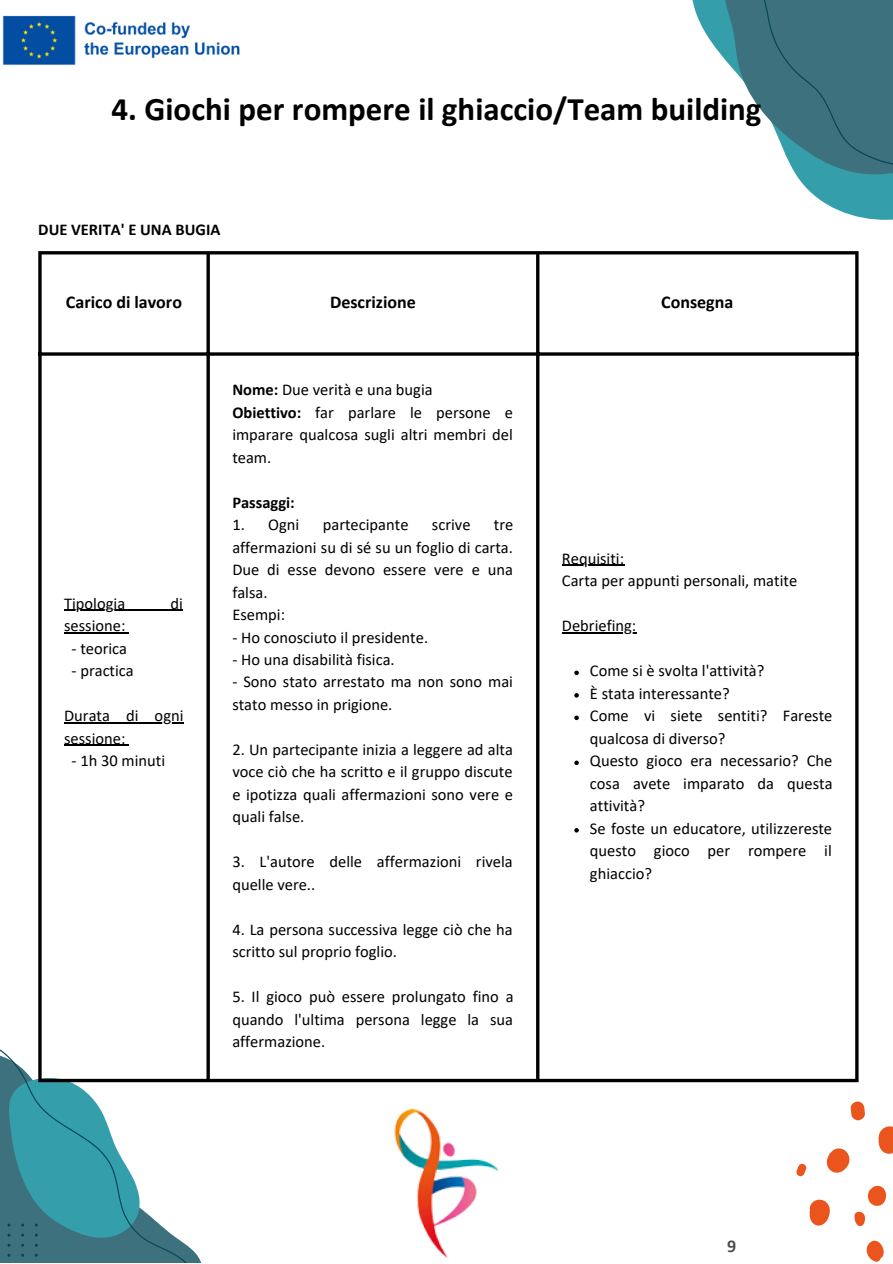
<style>
.page{position:relative;width:893px;height:1264px;background:#fff}
.page>*{position:absolute;margin:0;border:0;box-sizing:border-box;transform-origin:0 0}
.t1{font:700 33px "Calibri";color:#000}
.t2{font:700 18px "Calibri";color:#000}
.t3{font:700 18px "Calibri";color:#4e4e4e}
.t4{font:16.5px/22.5px "Calibri";color:#000}
.t5{font:700 16.5px "Calibri";color:#000}
.s1{font-weight:700}
</style>
<div class="page">
<svg style="left:0;top:1049px;width:203px;height:213px"></svg>
<svg style="left:692px;top:0;width:200px;height:220px"></svg>
<svg style="left:796px;top:1101px;width:96px;height:161px"></svg>
<hr style="left:64px;top:610px;width:119px;height:1px;background:#000">
<hr style="left:64px;top:632px;width:61px;height:1px;background:#000">
<hr style="left:64px;top:722px;width:119px;height:1px;background:#000">
<hr style="left:64px;top:744px;width:61px;height:2px;background:#000">
<svg style="left:574px;top:670px;width:4px;height:5px"></svg>
<svg style="left:574px;top:693px;width:4px;height:4px"></svg>
<svg style="left:574px;top:715px;width:4px;height:5px"></svg>
<svg style="left:574px;top:760px;width:4px;height:5px"></svg>
<svg style="left:574px;top:828px;width:4px;height:4px"></svg>
<hr style="left:562px;top:565px;width:62px;height:1px;background:#000">
<hr style="left:562px;top:632px;width:74px;height:1px;background:#000">
<svg style="left:38px;top:254px;width:4px;height:824px;background:#272727"></svg>
<svg style="left:206px;top:254px;width:4px;height:824px;background:#272727"></svg>
<hr style="left:536px;top:254px;width:3px;height:824px;background:#000">
<hr style="left:855px;top:254px;width:3px;height:824px;background:#000">
<hr style="left:38px;top:251px;width:820px;height:3px;background:#000">
<svg style="left:38px;top:352px;width:817px;height:4px;background:#262626"></svg>
<svg style="left:38px;top:1078px;width:820px;height:4px;background:#343434"></svg>
<img style="left:394px;top:1108px;width:105px;height:150px">
<img style="left:2px;top:15px;width:238px;height:50px">
<h1 class="t1" style="left:111px;top:95px;width:651px">4. Giochi per rompere il ghiaccio/Team building</h1>
<p class="t5" style="left:38px;top:223px;width:183px">DUE VERITA' E UNA BUGIA</p>
<p class="t2" style="left:66px;top:295px;width:118px">Carico di lavoro</p>
<p class="t2" style="left:330px;top:295px;width:87px">Descrizione</p>
<p class="t2" style="left:661px;top:295px;width:74px">Consegna</p>
<p class="t4" style="left:64px;top:593px;width:63px">Tipologia</p>
<p class="t4" style="left:170px;top:593px;width:14px">di</p>
<p class="t4" style="left:64px;top:616px;width:63px">sessione:</p>
<p class="t4" style="left:72px;top:638px;width:57px">- teorica</p>
<p class="t4" style="left:72px;top:661px;width:64px">- practica</p>
<p class="t4" style="left:64px;top:705px;width:121px">Durata di ogni sessione:</p>
<p class="t4" style="left:72px;top:750px;width:95px">- 1h 30 minuti</p>
<p class="t4" style="left:232px;top:380px;width:282px"><span class="s1">Nome:</span> Due verità e una bugia<br><span class="s1">Obiettivo:</span> far parlare le persone e imparare qualcosa sugli altri membri del team.</p>
<p class="t5" style="left:232px;top:495px;width:64px">Passaggi:</p>
<p class="t4" style="left:232px;top:514px;width:68px">1. Ogni</p>
<p class="t4" style="left:323px;top:514px;width:87px">partecipante</p>
<p class="t4" style="left:432px;top:514px;width:40px">scrive</p>
<p class="t4" style="left:232px;top:514px;width:282px;text-indent:261px">tre affermazioni su di sé su un foglio di carta.<br>Due di esse devono essere vere e una falsa.<br>Esempi:</p>
<p class="t4" style="left:232px;top:627px;width:197px">- Ho conosciuto il presidente.</p>
<p class="t4" style="left:232px;top:649px;width:164px">- Ho una disabilità fisica.</p>
<p class="t4" style="left:232px;top:672px;width:282px">- Sono stato arrestato ma non sono mai stato messo in prigione.</p>
<p class="t4" style="left:232px;top:739px;width:282px;text-align:justify">2. Un partecipante inizia a leggere ad alta voce ciò che ha scritto e il gruppo discute e ipotizza quali affermazioni sono vere e quali false.</p>
<p class="t4" style="left:232px;top:852px;width:282px">3. L'autore delle affermazioni rivela quelle vere..</p>
<p class="t4" style="left:232px;top:919px;width:282px">4. La persona successiva legge ciò che ha scritto sul proprio foglio.</p>
<p class="t4" style="left:232px;top:987px;width:283px;text-align:justify">5. Il gioco può essere prolungato fino a quando l'ultima persona legge la sua affermazione.</p>
<p class="t4" style="left:562px;top:548px;width:237px">Requisiti:<br>Carta per appunti personali, matite</p>
<p class="t4" style="left:562px;top:616px;width:76px">Debriefing:</p>
<p class="t4" style="left:590px;top:661px;width:244px">Come si è svolta l'attività?<br>È stata interessante?<br>Come vi siete sentiti? Fareste qualcosa di diverso?<br>Questo gioco era necessario? Che cosa avete imparato da questa attività?<br>Se foste un educatore, utilizzereste questo gioco per rompere il ghiaccio?</p>
<p class="t3" style="left:727px;top:1238px;width:11px">9</p>
</div>
